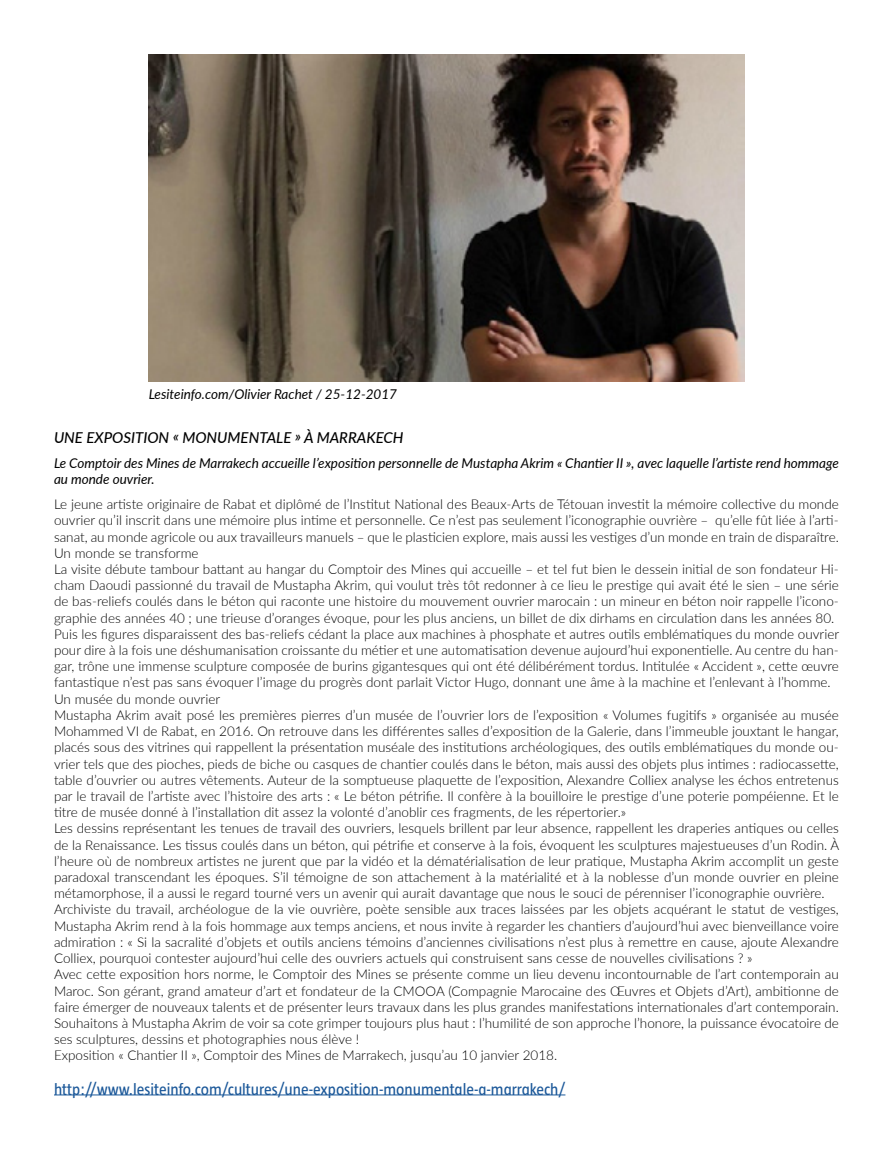
<style>
.page{position:relative;width:893px;height:1149px;background:#fff}
.page>*{position:absolute;margin:0;border:0;box-sizing:border-box;transform-origin:0 0}
.t1{font:16.5px "Taz";color:#1b5899}
.t2{font:italic 500 15px "Lato";color:#000}
.t3{font:300 13.5px/16.2px "Lato";color:#000;text-align:justify}
.t4{font:italic 13.5px/16.2px "Lato";color:#000}
</style>
<div class="page">
<img style="left:149px;top:54px;width:595px;height:327px">
<hr style="left:54px;top:1094px;width:511px;height:1px;background:#1b5899">
<p class="t4" style="left:149px;top:386px;width:250px">Lesiteinfo.com/Olivier Rachet / 25-12-2017</p>
<p class="t2" style="left:54px;top:427px;width:351px">UNE EXPOSITION « MONUMENTALE » À MARRAKECH</p>
<p class="t4" style="left:54px;top:454px;width:786px">Le Comptoir des Mines de Marrakech accueille l’exposition personnelle de Mustapha Akrim « Chantier II », avec laquelle l’artiste rend hommage au monde ouvrier.</p>
<p class="t3" style="left:54px;top:495px;width:786px">Le jeune artiste originaire de Rabat et diplômé de l’Institut National des Beaux-Arts de Tétouan investit la mémoire collective du monde ouvrier qu’il inscrit dans une mémoire plus intime et personnelle. Ce n’est pas seulement l’iconographie ouvrière – qu’elle fût liée à l’arti&shy;sanat, au monde agricole ou aux travailleurs manuels – que le plasticien explore, mais aussi les vestiges d’un monde en train de disparaître.</p>
<p class="t3" style="left:54px;top:544px;width:146px">Un monde se transforme</p>
<p class="t3" style="left:54px;top:560px;width:786px">La visite débute tambour battant au hangar du Comptoir des Mines qui accueille – et tel fut bien le dessein initial de son fondateur Hi&shy;cham Daoudi passionné du travail de Mustapha Akrim, qui voulut très tôt redonner à ce lieu le prestige qui avait été le sien – une série de bas-reliefs coulés dans le béton qui raconte une histoire du mouvement ouvrier marocain : un mineur en béton noir rappelle l’icono&shy;graphie des années 40 ; une trieuse d’oranges évoque, pour les plus anciens, un billet de dix dirhams en circulation dans les années 80.</p>
<p class="t3" style="left:54px;top:625px;width:787px">Puis les figures disparaissent des bas-reliefs cédant la place aux machines à phosphate et autres outils emblématiques du monde ouvrier pour dire à la fois une déshumanisation croissante du métier et une automatisation devenue aujourd’hui exponentielle. Au centre du han&shy;gar, trône une immense sculpture composée de burins gigantesques qui ont été délibérément tordus. Intitulée « Accident », cette œuvre fantastique n’est pas sans évoquer l’image du progrès dont parlait Victor Hugo, donnant une âme à la machine et l’enlevant à l’homme.</p>
<p class="t3" style="left:54px;top:690px;width:168px">Un musée du monde ouvrier</p>
<p class="t3" style="left:54px;top:706px;width:786px">Mustapha Akrim avait posé les premières pierres d’un musée de l’ouvrier lors de l’exposition « Volumes fugitifs » organisée au musée Mohammed VI de Rabat, en 2016. On retrouve dans les différentes salles d’exposition de la Galerie, dans l’immeuble jouxtant le hangar, placés sous des vitrines qui rappellent la présentation muséale des institutions archéologiques, des outils emblématiques du monde ou&shy;vrier tels que des pioches, pieds de biche ou casques de chantier coulés dans le béton, mais aussi des objets plus intimes : radiocassette, table d’ouvrier ou autres vêtements. Auteur de la somptueuse plaquette de l’exposition, Alexandre Colliex analyse les échos entretenus par le travail de l’artiste avec l’histoire des arts : « Le béton pétrifie. Il confère à la bouilloire le prestige d’une poterie pompéienne. Et le titre de musée donné à l’installation dit assez la volonté d’anoblir ces fragments, de les répertorier.»</p>
<p class="t3" style="left:54px;top:819px;width:787px">Les dessins représentant les tenues de travail des ouvriers, lesquels brillent par leur absence, rappellent les draperies antiques ou celles de la Renaissance. Les tissus coulés dans un béton, qui pétrifie et conserve à la fois, évoquent les sculptures majestueuses d’un Rodin. À l’heure où de nombreux artistes ne jurent que par la vidéo et la dématérialisation de leur pratique, Mustapha Akrim accomplit un geste paradoxal transcendant les époques. S’il témoigne de son attachement à la matérialité et à la noblesse d’un monde ouvrier en pleine métamorphose, il a aussi le regard tourné vers un avenir qui aurait davantage que nous le souci de pérenniser l’iconographie ouvrière.</p>
<p class="t3" style="left:54px;top:900px;width:786px">Archiviste du travail, archéologue de la vie ouvrière, poète sensible aux traces laissées par les objets acquérant le statut de vestiges, Mustapha Akrim rend à la fois hommage aux temps anciens, et nous invite à regarder les chantiers d’aujourd’hui avec bienveillance voire admiration : « Si la sacralité d’objets et outils anciens témoins d’anciennes civilisations n’est plus à remettre en cause, ajoute Alexandre Colliex, pourquoi contester aujourd’hui celle des ouvriers actuels qui construisent sans cesse de nouvelles civilisations ? »</p>
<p class="t3" style="left:54px;top:965px;width:786px">Avec cette exposition hors norme, le Comptoir des Mines se présente comme un lieu devenu incontournable de l’art contemporain au Maroc. Son gérant, grand amateur d’art et fondateur de la CMOOA (Compagnie Marocaine des Œuvres et Objets d’Art), ambitionne de faire émerger de nouveaux talents et de présenter leurs travaux dans les plus grandes manifestations internationales d’art contemporain.<br>Souhaitons à Mustapha Akrim de voir sa cote grimper toujours plus haut : l’humilité de son approche l’honore, la puissance évocatoire de ses sculptures, dessins et photographies nous élève !</p>
<p class="t3" style="left:54px;top:1046px;width:505px">Exposition « Chantier II », Comptoir des Mines de Marrakech, jusqu’au 10 janvier 2018.</p>
<p class="t1" style="left:54px;top:1080px;width:513px">http://www.lesiteinfo.com/cultures/une-exposition-monumentale-a-marrakech/</p>
</div>
